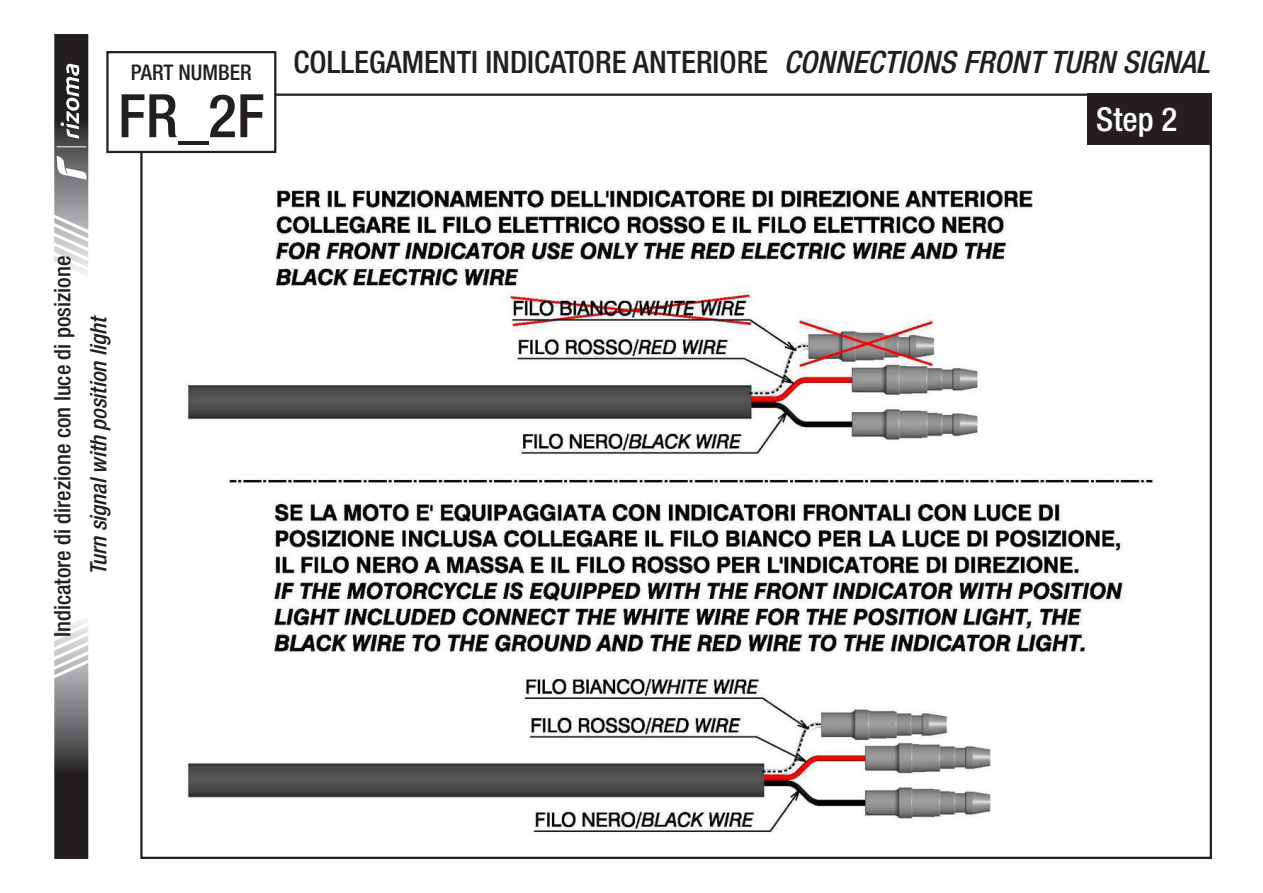
<style>
.page{position:relative;width:1263px;height:893px;background:#fff}
.page>*{position:absolute;margin:0;border:0;box-sizing:border-box;transform-origin:0 0}
.t1{font:500 condensed 60px "Helvetica Neue LT Std";color:#231f20}
.t2{font:500 condensed 33px "Helvetica Neue LT Std";color:#fff}
.t3{font:500 condensed 30.9px "Helvetica Neue LT Std";color:#231f20}
.t4{font:500 condensed 22.8px "Helvetica Neue LT Std";color:#231f20}
.t5{font:italic 500 condensed 22.8px "Helvetica Neue LT Std";color:#231f20}
.t6{font:500 condensed 21.6px "Helvetica Neue LT Std";color:#231f20}
.s1{font-style:italic}
</style>
<div class="page">
<img style="left:150px;top:104px;width:1005px;height:730px">
<div style="left:1088px;top:94px;width:124px;height:51px;background:#231f20"></div>
<svg style="left:54px;top:620px;width:35px;height:239px"></svg>
<svg style="left:54px;top:34px;width:35px;height:240px"></svg>
<div style="left:107px;top:52px;width:168px;height:100px;background:#fff"></div>
<div style="left:106px;top:51px;width:170px;height:102px;border:2px solid #231f20"></div>
<p class="t6" style="left:131px;top:59px;width:122px">PART NUMBER</p>
<h1 class="t1" style="left:118px;top:80px;width:148px">FR_2F</h1>
<p class="t3" style="left:293px;top:44px;width:918px">COLLEGAMENTI INDICATORE ANTERIORE <span class="s1">CONNECTIONS FRONT TURN SIGNAL</span></p>
<p class="t2" style="left:1096px;top:99px;width:83px">Step 2</p>
<p class="t4" style="left:49px;top:637px;width:383px;rotate:-90deg">Indicatore di direzione con luce di posizione</p>
<p class="t5" style="left:85px;top:575px;width:261px;rotate:-90deg">Turn signal with position light</p>
</div>
